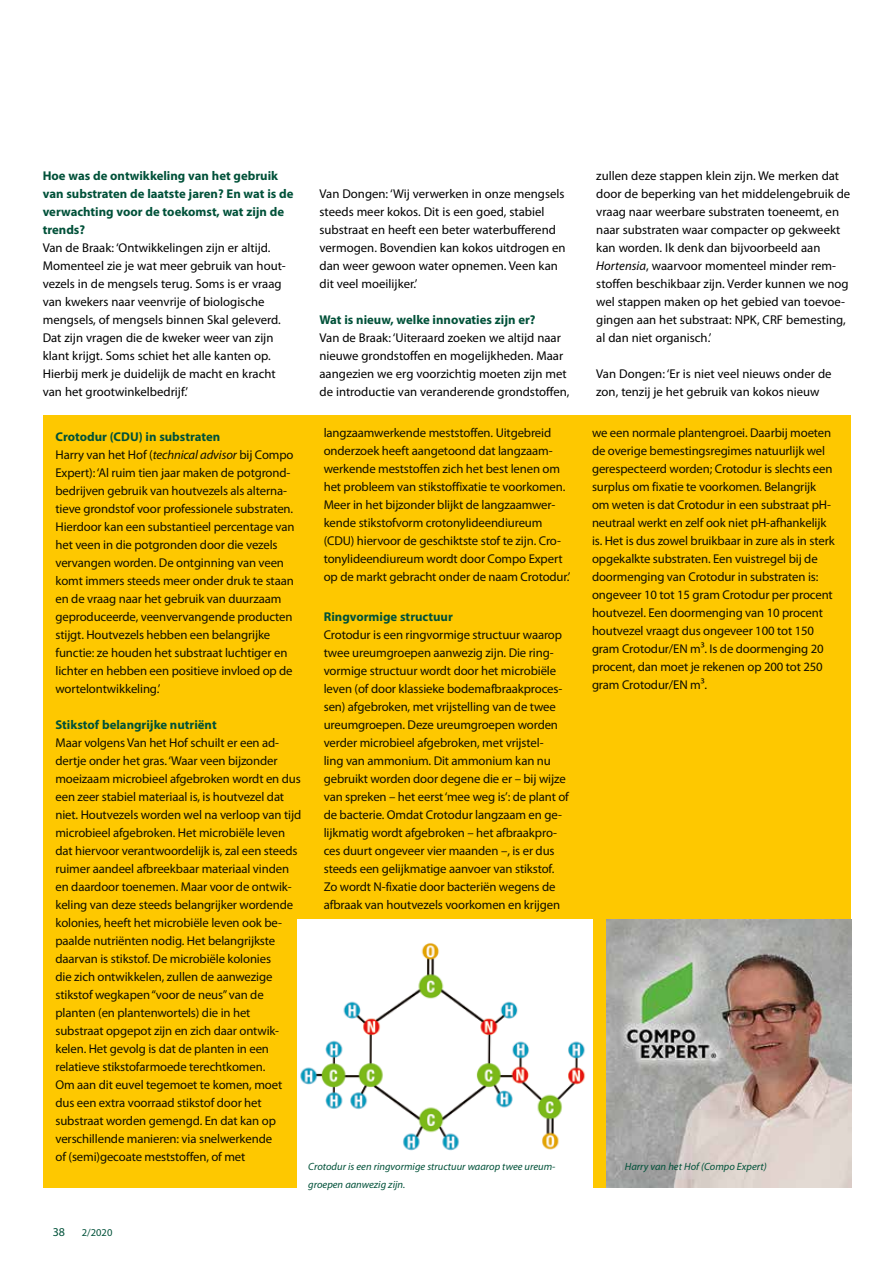
<style>
.page{position:relative;width:893px;height:1263px;background:#fff}
.page>*{position:absolute;margin:0;border:0;box-sizing:border-box;transform-origin:0 0}
.t1{font:12.75px/18px "Myriad Pro";letter-spacing:-.01em;color:#100e00}
.t2{font:12.75px/18px "Myriad Pro";color:#000}
.t3{font:700 12.75px/18px "Myriad Pro";color:#005139}
.t4{font:12px "Myriad Pro";color:#005139}
.t5{font:italic 10.5px/18px "Myriad Pro";color:#005139}
.t6{font:10.5px "Myriad Pro";color:#005139}
.s1{font-style:italic}
.s2{font-weight:700;color:#005139}
</style>
<div class="page">
<div style="left:43px;top:415px;width:807px;height:772px;background:#fec800"></div>
<img style="left:298px;top:919px;width:294px;height:268px">
<img style="left:606px;top:920px;width:245px;height:267px">
<p class="t3" style="left:43px;top:166px;width:252px">Hoe was de ontwikkeling van het gebruik van substraten de laatste jaren? En wat is de verwachting voor de toekomst, wat zijn de trends?</p>
<p class="t2" style="left:43px;top:239px;width:245px">Van de Braak: ‘Ontwikkelingen zijn er altijd.<br>Momenteel zie je wat meer gebruik van hout&shy;vezels in de mengsels terug. Soms is er vraag van kwekers naar veenvrije of biologische mengsels, of mengsels binnen Skal geleverd.<br>Dat zijn vragen die de kweker weer van zijn klant krijgt. Soms schiet het alle kanten op.<br>Hierbij merk je duidelijk de macht en kracht van het grootwinkelbedrijf.’</p>
<p class="t2" style="left:319px;top:185px;width:248px">Van Dongen: ‘Wij verwerken in onze mengsels steeds meer kokos. Dit is een goed, stabiel substraat en heeft een beter waterbufferend vermogen. Bovendien kan kokos uitdrogen en dan weer gewoon water opnemen. Veen kan dit veel moeilijker.’</p>
<p class="t3" style="left:319px;top:310px;width:218px">Wat is nieuw, welke innovaties zijn er?</p>
<p class="t2" style="left:319px;top:329px;width:252px">Van de Braak: ‘Uiteraard zoeken we altijd naar nieuwe grondstoffen en mogelijkheden. Maar aangezien we erg voorzichtig moeten zijn met de introductie van veranderende grondstoffen,</p>
<p class="t2" style="left:596px;top:167px;width:256px">zullen deze stappen klein zijn. We merken dat door de beperking van het middelengebruik de vraag naar weerbare substraten toeneemt, en naar substraten waar compacter op gekweekt kan worden. Ik denk dan bijvoorbeeld aan <span class="s1">Hortensia</span>, waarvoor momenteel minder rem&shy;stoffen beschikbaar zijn. Verder kunnen we nog wel stappen maken op het gebied van toevoe&shy;gingen aan het substraat: NPK, CRF bemesting, al dan niet organisch.’</p>
<p class="t2" style="left:596px;top:365px;width:237px">Van Dongen: ‘Er is niet veel nieuws onder de zon, tenzij je het gebruik van kokos nieuw</p>
<p class="t1" style="left:55px;top:428px;width:241px"><span class="s2">Crotodur (CDU) in substraten<br></span>Harry van het Hof (<span class="s1">technical advisor</span> bij Compo Expert): ‘Al ruim tien jaar maken de potgrond&shy;bedrijven gebruik van houtvezels als alterna&shy;tieve grondstof voor professionele substraten.<br>Hierdoor kan een substantieel percentage van het veen in die potgronden door die vezels vervangen worden. De ontginning van veen komt immers steeds meer onder druk te staan en de vraag naar het gebruik van duurzaam geproduceerde, veenvervangende producten stijgt. Houtvezels hebben een belangrijke functie: ze houden het substraat luchtiger en lichter en hebben een positieve invloed op de wortelontwikkeling.’</p>
<p class="t3" style="left:55px;top:715px;width:163px">Stikstof belangrijke nutriënt</p>
<p class="t1" style="left:55px;top:734px;width:247px">Maar volgens Van het Hof schuilt er een ad&shy;dertje onder het gras. ‘Waar veen bijzonder moeizaam microbieel afgebroken wordt en dus een zeer stabiel materiaal is, is houtvezel dat niet. Houtvezels worden wel na verloop van tijd microbieel afgebroken. Het microbiële leven dat hiervoor verantwoordelijk is, zal een steeds ruimer aandeel afbreekbaar materiaal vinden en daardoor toenemen. Maar voor de ontwik&shy;keling van deze steeds belangrijker wordende kolonies, heeft het microbiële leven ook be&shy;paalde nutriënten nodig. Het belangrijkste daarvan is stikstof. De microbiële kolonies<br>die zich ontwikkelen, zullen de aanwezige stikstof wegkapen “voor de neus” van de planten (en plantenwortels) die in het substraat opgepot zijn en zich daar ontwik&shy;kelen. Het gevolg is dat de planten in een relatieve stikstofarmoede terechtkomen.<br>Om aan dit euvel tegemoet te komen, moet dus een extra voorraad stikstof door het substraat worden gemengd. En dat kan op verschillende manieren: via snelwerkende<br>of (semi)gecoate meststoffen, of met</p>
<p class="t1" style="left:324px;top:424px;width:248px">langzaamwerkende meststoffen. Uitgebreid onderzoek heeft aangetoond dat langzaam&shy;werkende meststoffen zich het best lenen om het probleem van stikstoffixatie te voorkomen.<br>Meer in het bijzonder blijkt de langzaamwer&shy;kende stikstofvorm crotonylideendiureum (CDU) hiervoor de geschiktste stof te zijn. Cro&shy;tonylideendiureum wordt door Compo Expert op de markt gebracht onder de naam Crotodur.’</p>
<p class="t3" style="left:324px;top:607px;width:131px">Ringvormige structuur</p>
<p class="t1" style="left:324px;top:626px;width:247px">Crotodur is een ringvormige structuur waarop twee ureumgroepen aanwezig zijn. Die ring&shy;vormige structuur wordt door het microbiële leven (of door klassieke bodemafbraakproces&shy;sen) afgebroken, met vrijstelling van de twee ureumgroepen. Deze ureumgroepen worden verder microbieel afgebroken, met vrijstel-<br>ling van ammonium. Dit ammonium kan nu gebruikt worden door degene die er – bij wijze van spreken – het eerst ‘mee weg is’: de plant of de bacterie. Omdat Crotodur langzaam en ge&shy;lijkmatig wordt afgebroken – het afbraakpro&shy;ces duurt ongeveer vier maanden –, is er dus steeds een gelijkmatige aanvoer van stikstof.<br>Zo wordt N-fixatie door bacteriën wegens de afbraak van houtvezels voorkomen en krijgen</p>
<p class="t1" style="left:592px;top:424px;width:244px">we een normale plantengroei. Daarbij moeten de overige bemestingsregimes natuurlijk wel gerespecteerd worden; Crotodur is slechts een surplus om fixatie te voorkomen. Belangrijk om weten is dat Crotodur in een substraat pH&shy;neutraal werkt en zelf ook niet pH-afhankelijk is. Het is dus zowel bruikbaar in zure als in sterk opgekalkte substraten. Een vuistregel bij de doormenging van Crotodur in substraten is: ongeveer 10 tot 15 gram Crotodur per procent houtvezel. Een doormenging van 10 procent houtvezel vraagt dus ongeveer 100 tot 150 gram Crotodur/EN m³. Is de doormenging 20 procent, dan moet je rekenen op 200 tot 250 gram Crotodur/EN m³.</p>
<p class="t5" style="left:308px;top:1157px;width:249px">Crotodur is een ringvormige structuur waarop twee ureum&shy;groepen aanwezig zijn.</p>
<p class="t5" style="left:625px;top:1157px;width:143px">Harry van het Hof (Compo Expert)</p>
<p class="t4" style="left:53px;top:1224px;width:14px">38</p>
<p class="t6" style="left:82px;top:1226px;width:32px">2/2020</p>
</div>
